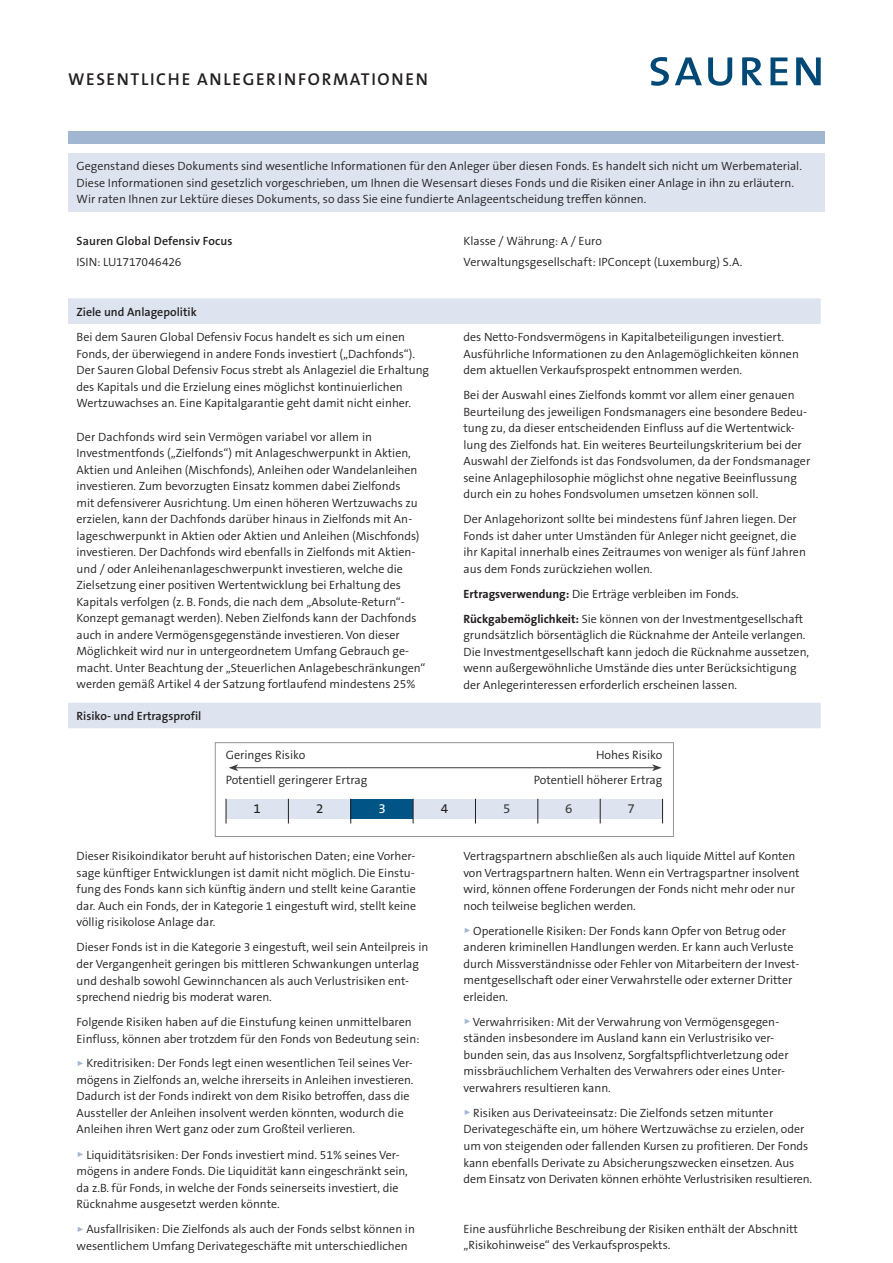
<style>
.page{position:relative;width:893px;height:1263px;background:#fff}
.page>*{position:absolute;margin:0;border:0;box-sizing:border-box;transform-origin:0 0}
.t1{font:600 17.25px "The Sans Os F";letter-spacing:.095em;color:#231f20}
.t2{font:13.35px "The Sans Os F";color:#231f20}
.t3{font:13.35px "The Sans Os F";color:#3e3e3f}
.t4{font:13.35px "The Sans Os F";color:#fff}
.t5{font:300 12.15px/25.7px "The Sans Os F";color:#231f20}
.t6{font:300 12px/16.5px "The Sans Os F";color:#231f20}
.t7{font:600 12px "The Sans Os F";color:#231f20}
.s1{font-weight:700}
.s2{font-size:7.5px;color:#a1b6d1}
</style>
<div class="page">
<svg style="left:68px;top:298px;width:753px;height:430px"></svg>
<div style="left:68px;top:153px;width:757px;height:59px;background:#dde4ef"></div>
<div style="left:68px;top:131px;width:757px;height:13px;background:#a1b6d1"></div>
<div style="left:226px;top:799px;width:436px;height:20px;background:#dde4ef"></div>
<div style="left:351px;top:799px;width:62px;height:20px;background:#005586"></div>
<svg style="left:226px;top:799px;width:1px;height:24px"></svg>
<svg style="left:288px;top:799px;width:1px;height:24px"></svg>
<svg style="left:350px;top:799px;width:1px;height:24px"></svg>
<svg style="left:413px;top:799px;width:1px;height:24px"></svg>
<svg style="left:475px;top:799px;width:1px;height:24px"></svg>
<svg style="left:538px;top:799px;width:1px;height:24px"></svg>
<svg style="left:600px;top:799px;width:1px;height:24px"></svg>
<svg style="left:662px;top:799px;width:1px;height:24px"></svg>
<div style="left:215px;top:742px;width:459px;height:95px;border:1px solid #939598"></div>
<hr style="left:236px;top:767px;width:419px;height:1px;background:#3e3e3f">
<svg style="left:229px;top:764px;width:9px;height:7px"></svg>
<svg style="left:652px;top:764px;width:10px;height:7px"></svg>
<svg style="left:651px;top:57px;width:18px;height:29px"></svg>
<svg style="left:675px;top:57px;width:27px;height:28px"></svg>
<svg style="left:708px;top:57px;width:24px;height:29px"></svg>
<svg style="left:742px;top:57px;width:20px;height:28px"></svg>
<svg style="left:770px;top:57px;width:17px;height:28px"></svg>
<svg style="left:796px;top:57px;width:25px;height:28px"></svg>
<h1 class="t1" style="left:68px;top:68px;width:361px">WESENTLICHE ANLEGERINFORMATIONEN</h1>
<p class="t6" style="left:77px;top:158px;width:727px">Gegenstand dieses Dokuments sind wesentliche Informationen für den Anleger über diesen Fonds. Es handelt sich nicht um Werbematerial.<br>Diese Informationen sind gesetzlich vorgeschrieben, um Ihnen die Wesensart dieses Fonds und die Risiken einer Anlage in ihn zu erläutern.<br>Wir raten Ihnen zur Lektüre dieses Dokuments, so dass Sie eine fundierte Anlageentscheidung treffen können.</p>
<p class="t7" style="left:77px;top:233px;width:157px">Sauren Global Defensiv Focus</p>
<p class="t6" style="left:77px;top:254px;width:106px">ISIN: LU1717046426</p>
<p class="t7" style="left:77px;top:304px;width:122px">Ziele und Anlagepolitik</p>
<p class="t6" style="left:77px;top:329px;width:354px">Bei dem Sauren Global Defensiv Focus handelt es sich um einen Fonds, der überwiegend in andere Fonds investiert („Dachfonds“).<br>Der Sauren Global Defensiv Focus strebt als Anlageziel die Erhaltung des Kapitals und die Erzielung eines möglichst kontinuierlichen Wertzuwachses an. Eine Kapitalgarantie geht damit nicht einher.</p>
<p class="t6" style="left:77px;top:429px;width:350px">Der Dachfonds wird sein Vermögen variabel vor allem in Investmentfonds („Zielfonds“) mit Anlageschwerpunkt in Aktien, Aktien und Anleihen (Mischfonds), Anleihen oder Wandelanleihen investieren. Zum bevorzugten Einsatz kommen dabei Zielfonds<br>mit defensiverer Ausrichtung. Um einen höheren Wertzuwachs zu erzielen, kann der Dachfonds darüber hinaus in Zielfonds mit An&shy;lageschwerpunkt in Aktien oder Aktien und Anleihen (Mischfonds) investieren. Der Dachfonds wird ebenfalls in Zielfonds mit Aktien&shy;und / oder Anleihenanlageschwerpunkt investieren, welche die Zielsetzung einer positiven Wertentwicklung bei Erhaltung des Kapitals verfolgen (z. B. Fonds, die nach dem „Absolute-Return“- Konzept gemanagt werden). Neben Zielfonds kann der Dachfonds auch in andere Vermögensgegenstände investieren. Von dieser Möglichkeit wird nur in untergeordnetem Umfang Gebrauch ge&shy;macht. Unter Beachtung der „Steuerlichen Anlagebeschränkungen“ werden gemäß Artikel 4 der Satzung fortlaufend mindestens 25%</p>
<p class="t7" style="left:77px;top:708px;width:126px">Risiko- und Ertragsprofil</p>
<p class="t6" style="left:463px;top:230px;width:280px;line-height:21.3px">Klasse / Währung: A / Euro<br>Verwaltungsgesellschaft: IPConcept (Luxemburg) S.A.</p>
<p class="t6" style="left:463px;top:329px;width:337px">des Netto-Fondsvermögens in Kapitalbeteiligungen investiert.<br>Ausführliche Informationen zu den Anlagemöglichkeiten können dem aktuellen Verkaufsprospekt entnommen werden.</p>
<p class="t6" style="left:463px;top:387px;width:348px">Bei der Auswahl eines Zielfonds kommt vor allem einer genauen Beurteilung des jeweiligen Fondsmanagers eine besondere Bedeu&shy;tung zu, da dieser entscheidenden Einfluss auf die Wertentwick&shy;lung des Zielfonds hat. Ein weiteres Beurteilungskriterium bei der Auswahl der Zielfonds ist das Fondsvolumen, da der Fondsmanager seine Anlagephilosophie möglichst ohne negative Beeinflussung durch ein zu hohes Fondsvolumen umsetzen können soll.</p>
<p class="t6" style="left:463px;top:511px;width:344px">Der Anlagehorizont sollte bei mindestens fünf Jahren liegen. Der Fonds ist daher unter Umständen für Anleger nicht geeignet, die ihr Kapital innerhalb eines Zeitraumes von weniger als fünf Jahren aus dem Fonds zurückziehen wollen.</p>
<p class="t6" style="left:463px;top:581px;width:341px;line-height:25px"><span class="s1">Ertragsverwendung:</span> Die Erträge verbleiben im Fonds.<br><span class="s1">Rückgabemöglichkeit:</span> Sie können von der Investmentgesellschaft</p>
<p class="t6" style="left:463px;top:627px;width:347px">grundsätzlich börsentäglich die Rücknahme der Anteile verlangen.<br>Die Investmentgesellschaft kann jedoch die Rücknahme aussetzen, wenn außergewöhnliche Umstände dies unter Berücksichtigung der Anlegerinteressen erforderlich erscheinen lassen.</p>
<p class="t5" style="left:226px;top:742px;width:143px">Geringes Risiko<br>Potentiell geringerer Ertrag</p>
<p class="t5" style="left:534px;top:742px;width:130px;text-align:right">Hohes Risiko<br>Potentiell höherer Ertrag</p>
<p class="t2" style="left:254px;top:800px;width:9px">1</p>
<p class="t2" style="left:316px;top:800px;width:9px">2</p>
<p class="t4" style="left:378px;top:800px;width:9px">3</p>
<p class="t2" style="left:441px;top:800px;width:9px">4</p>
<p class="t3" style="left:503px;top:800px;width:9px">5</p>
<p class="t3" style="left:565px;top:800px;width:9px">6</p>
<p class="t3" style="left:628px;top:800px;width:9px">7</p>
<p class="t6" style="left:77px;top:848px;width:341px">Dieser Risikoindikator beruht auf historischen Daten; eine Vorher&shy;sage künftiger Entwicklungen ist damit nicht möglich. Die Einstu&shy;fung des Fonds kann sich künftig ändern und stellt keine Garantie dar. Auch ein Fonds, der in Kategorie 1 eingestuft wird, stellt keine völlig risikolose Anlage dar.</p>
<p class="t6" style="left:77px;top:939px;width:353px">Dieser Fonds ist in die Kategorie 3 eingestuft, weil sein Anteilpreis in der Vergangenheit geringen bis mittleren Schwankungen unterlag und deshalb sowohl Gewinnchancen als auch Verlustrisiken ent&shy;sprechend niedrig bis moderat waren.</p>
<p class="t6" style="left:77px;top:1014px;width:345px">Folgende Risiken haben auf die Einstufung keinen unmittelbaren<br>Einfluss, können aber trotzdem für den Fonds von Bedeutung sein:</p>
<p class="t6" style="left:77px;top:1055px;width:339px"><span class="s2">►</span> Kreditrisiken: Der Fonds legt einen wesentlichen Teil seines Ver&shy;mögens in Zielfonds an, welche ihrerseits in Anleihen investieren.<br>Dadurch ist der Fonds indirekt von dem Risiko betroffen, dass die Aussteller der Anleihen insolvent werden könnten, wodurch die Anleihen ihren Wert ganz oder zum Großteil verlieren.</p>
<p class="t6" style="left:77px;top:1146px;width:333px"><span class="s2">►</span> Liquiditätsrisiken: Der Fonds investiert mind. 51% seines Ver&shy;mögens in andere Fonds. Die Liquidität kann eingeschränkt sein, da z.B. für Fonds, in welche der Fonds seinerseits investiert, die Rücknahme ausgesetzt werden könnte.</p>
<p class="t6" style="left:77px;top:1221px;width:340px"><span class="s2">►</span> Ausfallrisiken: Die Zielfonds als auch der Fonds selbst können in wesentlichem Umfang Derivategeschäfte mit unterschiedlichen</p>
<p class="t6" style="left:463px;top:848px;width:338px">Vertragspartnern abschließen als auch liquide Mittel auf Konten von Vertragspartnern halten. Wenn ein Vertragspartner insolvent wird, können offene Forderungen der Fonds nicht mehr oder nur noch teilweise beglichen werden.</p>
<p class="t6" style="left:463px;top:923px;width:337px"><span class="s2">►</span> Operationelle Risiken: Der Fonds kann Opfer von Betrug oder anderen kriminellen Handlungen werden. Er kann auch Verluste durch Missverständnisse oder Fehler von Mitarbeitern der Invest&shy;mentgesellschaft oder einer Verwahrstelle oder externer Dritter erleiden.</p>
<p class="t6" style="left:463px;top:1014px;width:327px"><span class="s2">►</span> Verwahrrisiken: Mit der Verwahrung von Vermögensgegen&shy;ständen insbesondere im Ausland kann ein Verlustrisiko ver&shy;bunden sein, das aus Insolvenz, Sorgfaltspflichtverletzung oder missbräuchlichem Verhalten des Verwahrers oder eines Unter&shy;verwahrers resultieren kann.</p>
<p class="t6" style="left:463px;top:1105px;width:350px"><span class="s2">►</span> Risiken aus Derivateeinsatz: Die Zielfonds setzen mitunter Derivategeschäfte ein, um höhere Wertzuwächse zu erzielen, oder um von steigenden oder fallenden Kursen zu profitieren. Der Fonds kann ebenfalls Derivate zu Absicherungszwecken einsetzen. Aus dem Einsatz von Derivaten können erhöhte Verlustrisiken resultieren.</p>
<p class="t6" style="left:463px;top:1220px;width:336px">Eine ausführliche Beschreibung der Risiken enthält der Abschnitt „Risikohinweise“ des Verkaufsprospekts.</p>
</div>
